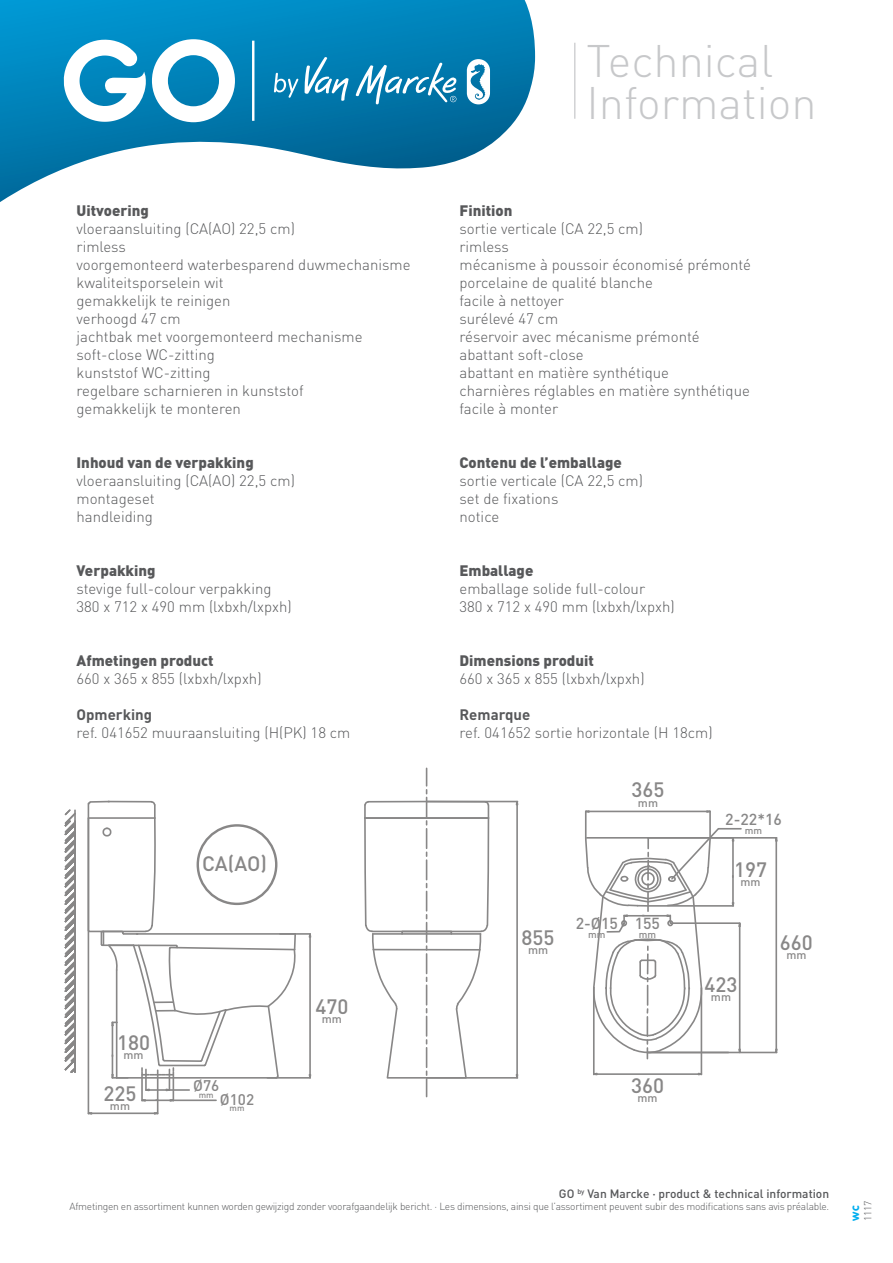
<style>
.page{position:relative;width:893px;height:1263px;background:#fff}
.page>*{position:absolute;margin:0;border:0;box-sizing:border-box;transform-origin:0 0}
.t1{font:300 45px "DINOT";color:#c7c8ca}
.t2{font:500 20.7px "DINOT";color:#888787}
.t3{font:500 20.55px "DINOT";color:#888787}
.t4{font:500 15.9px "DINOT";color:#888787}
.t5{font:500 15.3px "DINOT";color:#888787}
.t6{font:300 15px "DINOT";color:#57585a}
.t7{font:900 15px "DINOT";color:#57585a}
.t8{font:700 15px "DINOT";color:#57585a}
.t9{font:500 12px "DINOT";color:#57585a}
.t10{font:700 12px "VAG Rounded Std";color:#00aeef}
.t11{font:500 11.4px "DINOT";color:#888787}
.t12{font:300 10.2px "DINOT";letter-spacing:-.025em;color:#57585a}
.t13{font:500 9.9px "DINOT";color:#888787}
.t14{font:500 8.55px "DINOT";color:#888787}
</style>
<div class="page">
<svg style="left:0;top:0;width:535px;height:202px"></svg>
<svg style="left:274px;top:73px;width:24px;height:25px"></svg>
<svg style="left:467px;top:59px;width:23px;height:45px"></svg>
<svg style="left:304px;top:57px;width:45px;height:45px"></svg>
<svg style="left:355px;top:62px;width:102px;height:43px"></svg>
<svg style="left:152px;top:39px;width:83px;height:83px"></svg>
<svg style="left:63px;top:36px;width:83px;height:86px"></svg>
<hr style="left:252px;top:41px;width:2px;height:80px;background:#fff">
<hr style="left:574px;top:43px;width:1px;height:76px;background:#d1d2d4">
<hr style="left:593px;top:988px;width:2px;height:86px;background:#888787">
<hr style="left:701px;top:988px;width:1px;height:86px;background:#888787">
<hr style="left:597px;top:1073px;width:101px;height:2px;background:#888787">
<svg style="left:593px;top:1071px;width:6px;height:5px"></svg>
<svg style="left:697px;top:1071px;width:6px;height:5px"></svg>
<hr style="left:280px;top:933px;width:30px;height:2px;background:#888787">
<hr style="left:267px;top:1077px;width:43px;height:2px;background:#888787">
<hr style="left:309px;top:937px;width:2px;height:138px;background:#888787">
<svg style="left:308px;top:933px;width:4px;height:6px"></svg>
<svg style="left:308px;top:1073px;width:4px;height:6px"></svg>
<hr style="left:585px;top:811px;width:2px;height:28px;background:#888787">
<hr style="left:709px;top:811px;width:2px;height:28px;background:#888787">
<hr style="left:589px;top:811px;width:118px;height:1px;background:#888787">
<svg style="left:585px;top:810px;width:6px;height:4px"></svg>
<svg style="left:705px;top:810px;width:6px;height:4px"></svg>
<svg style="left:364px;top:768px;width:126px;height:328px"></svg>
<hr style="left:648px;top:837px;width:129px;height:2px;background:#888787">
<hr style="left:647px;top:1052px;width:130px;height:1px;background:#888787">
<hr style="left:775px;top:841px;width:2px;height:208px;background:#888787">
<svg style="left:774px;top:837px;width:4px;height:6px"></svg>
<svg style="left:774px;top:1047px;width:4px;height:7px"></svg>
<hr style="left:427px;top:801px;width:90px;height:1px;background:#888787">
<hr style="left:427px;top:1077px;width:90px;height:2px;background:#888787">
<hr style="left:516px;top:805px;width:2px;height:270px;background:#888787">
<svg style="left:515px;top:800px;width:4px;height:6px"></svg>
<svg style="left:515px;top:1073px;width:4px;height:6px"></svg>
<svg style="left:64px;top:809px;width:12px;height:264px"></svg>
<hr style="left:74px;top:821px;width:2px;height:251px;background:#888787">
<svg style="left:585px;top:827px;width:158px;height:235px"></svg>
<hr style="left:88px;top:818px;width:1px;height:296px;background:#888787">
<hr style="left:157px;top:1070px;width:1px;height:44px;background:#888787">
<hr style="left:92px;top:1112px;width:63px;height:2px;background:#888787">
<svg style="left:87px;top:1111px;width:6px;height:4px"></svg>
<svg style="left:153px;top:1111px;width:6px;height:4px"></svg>
<svg style="left:87px;top:800px;width:210px;height:303px"></svg>
<div style="left:197px;top:824px;width:80px;height:81px;border:2px solid #888787;border-radius:50%"></div>
<p class="t1" style="left:587px;top:30px;width:188px">Technical</p>
<p class="t1" style="left:587px;top:72px;width:232px">Information</p>
<p class="t7" style="left:77px;top:200px;width:74px">Uitvoering</p>
<p class="t6" style="left:77px;top:218px;width:220px">vloeraansluiting (CA(AO) 22,5 cm)</p>
<p class="t6" style="left:77px;top:236px;width:51px">rimless</p>
<p class="t6" style="left:77px;top:254px;width:336px">voorgemonteerd waterbesparend duwmechanisme</p>
<p class="t6" style="left:77px;top:272px;width:149px">kwaliteitsporselein wit</p>
<p class="t6" style="left:77px;top:290px;width:155px">gemakkelijk te reinigen</p>
<p class="t6" style="left:77px;top:308px;width:106px">verhoogd 47 cm</p>
<p class="t6" style="left:77px;top:326px;width:287px">jachtbak met voorgemonteerd mechanisme</p>
<p class="t6" style="left:77px;top:344px;width:140px">soft-close WC-zitting</p>
<p class="t6" style="left:77px;top:362px;width:136px">kunststof WC-zitting</p>
<p class="t6" style="left:77px;top:380px;width:229px">regelbare scharnieren in kunststof</p>
<p class="t6" style="left:77px;top:398px;width:166px">gemakkelijk te monteren</p>
<p class="t7" style="left:77px;top:452px;width:179px">Inhoud van de verpakking</p>
<p class="t6" style="left:77px;top:470px;width:220px">vloeraansluiting (CA(AO) 22,5 cm)</p>
<p class="t6" style="left:77px;top:488px;width:80px">montageset</p>
<p class="t6" style="left:77px;top:506px;width:78px">handleiding</p>
<p class="t7" style="left:77px;top:560px;width:81px">Verpakking</p>
<p class="t6" style="left:77px;top:578px;width:197px">stevige full-colour verpakking</p>
<p class="t6" style="left:77px;top:596px;width:217px">380 x 712 x 490 mm (lxbxh/lxpxh)</p>
<p class="t7" style="left:77px;top:650px;width:139px">Afmetingen product</p>
<p class="t6" style="left:77px;top:668px;width:187px">660 x 365 x 855 (lxbxh/lxpxh)</p>
<p class="t8" style="left:77px;top:704px;width:77px">Opmerking</p>
<p class="t6" style="left:77px;top:722px;width:275px">ref. 041652 muuraansluiting (H(PK) 18 cm</p>
<p class="t2" style="left:202px;top:849px;width:66px">CA(AO)</p>
<p class="t3" style="left:117px;top:1029px;width:34px">180</p>
<p class="t11" style="left:124px;top:1047px;width:22px">mm</p>
<p class="t3" style="left:104px;top:1079px;width:34px">225</p>
<p class="t11" style="left:110px;top:1098px;width:22px">mm</p>
<p class="t5" style="left:193px;top:1075px;width:28px">Ø76</p>
<p class="t14" style="left:199px;top:1089px;width:16px">mm</p>
<p class="t5" style="left:220px;top:1089px;width:36px">Ø102</p>
<p class="t14" style="left:230px;top:1102px;width:16px">mm</p>
<p class="t3" style="left:315px;top:992px;width:34px">470</p>
<p class="t11" style="left:322px;top:1011px;width:22px">mm</p>
<p class="t7" style="left:459px;top:200px;width:54px">Finition</p>
<p class="t6" style="left:459px;top:218px;width:185px">sortie verticale (CA 22,5 cm)</p>
<p class="t6" style="left:459px;top:236px;width:51px">rimless</p>
<p class="t6" style="left:459px;top:254px;width:293px">mécanisme à poussoir économisé prémonté</p>
<p class="t6" style="left:459px;top:272px;width:195px">porcelaine de qualité blanche</p>
<p class="t6" style="left:459px;top:290px;width:106px">facile à nettoyer</p>
<p class="t6" style="left:459px;top:308px;width:100px">surélevé 47 cm</p>
<p class="t6" style="left:459px;top:326px;width:242px">réservoir avec mécanisme prémonté</p>
<p class="t6" style="left:459px;top:344px;width:126px">abattant soft-close</p>
<p class="t6" style="left:459px;top:362px;width:211px">abattant en matière synthétique</p>
<p class="t6" style="left:459px;top:380px;width:292px">charnières réglables en matière synthétique</p>
<p class="t6" style="left:459px;top:398px;width:100px">facile à monter</p>
<p class="t7" style="left:459px;top:452px;width:164px">Contenu de l’emballage</p>
<p class="t6" style="left:459px;top:470px;width:185px">sortie verticale (CA 22,5 cm)</p>
<p class="t6" style="left:459px;top:488px;width:100px">set de fixations</p>
<p class="t6" style="left:459px;top:506px;width:41px">notice</p>
<p class="t7" style="left:459px;top:560px;width:75px">Emballage</p>
<p class="t6" style="left:459px;top:578px;width:187px">emballage solide full-colour</p>
<p class="t6" style="left:459px;top:596px;width:217px">380 x 712 x 490 mm (lxbxh/lxpxh)</p>
<p class="t7" style="left:459px;top:650px;width:136px">Dimensions produit</p>
<p class="t6" style="left:459px;top:668px;width:187px">660 x 365 x 855 (lxbxh/lxpxh)</p>
<p class="t8" style="left:459px;top:704px;width:72px">Remarque</p>
<p class="t6" style="left:459px;top:722px;width:255px">ref. 041652 sortie horizontale (H 18cm)</p>
<p class="t3" style="left:631px;top:776px;width:34px">365</p>
<p class="t11" style="left:638px;top:795px;width:22px">mm</p>
<p class="t3" style="left:522px;top:924px;width:34px">855</p>
<p class="t11" style="left:528px;top:942px;width:22px">mm</p>
<p class="t4" style="left:576px;top:912px;width:44px">2-Ø15</p>
<p class="t13" style="left:588px;top:927px;width:19px">mm</p>
<p class="t4" style="left:635px;top:912px;width:27px">155</p>
<p class="t13" style="left:639px;top:927px;width:19px">mm</p>
<p class="t3" style="left:631px;top:1071px;width:34px">360</p>
<p class="t11" style="left:637px;top:1090px;width:22px">mm</p>
<p class="t4" style="left:725px;top:808px;width:58px">2-22*16</p>
<p class="t13" style="left:745px;top:823px;width:19px">mm</p>
<p class="t3" style="left:734px;top:855px;width:34px">197</p>
<p class="t11" style="left:740px;top:874px;width:22px">mm</p>
<p class="t3" style="left:704px;top:971px;width:34px">423</p>
<p class="t11" style="left:711px;top:989px;width:22px">mm</p>
<p class="t3" style="left:780px;top:928px;width:34px">660</p>
<p class="t11" style="left:786px;top:947px;width:22px">mm</p>
<p class="t9" style="left:559px;top:1185px;width:272px">GO <sup>by</sup> Van Marcke · product &amp; technical information</p>
<p class="t12" style="left:70px;top:1199px;width:761px">Afmetingen en assortiment kunnen worden gewijzigd zonder voorafgaandelijk bericht. · Les dimensions, ainsi que l’assortiment peuvent subir des modifications sans avis préalable.</p>
<p class="t10" style="left:848px;top:1221px;width:17px;rotate:-90deg">wc</p>
<p class="t12" style="left:861px;top:1221px;width:22px;rotate:-90deg">1117</p>
</div>
